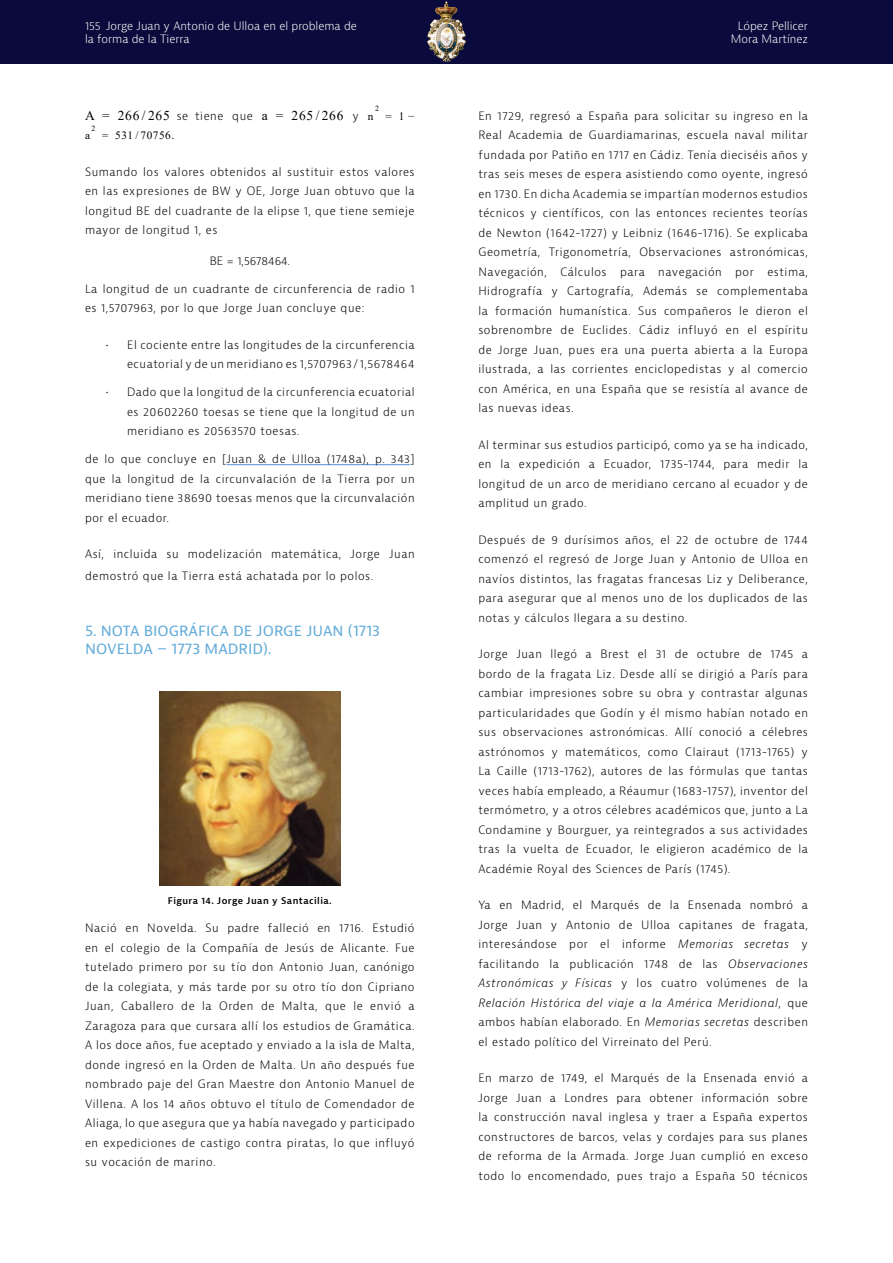
<style>
.page{position:relative;width:893px;height:1263px;background:#fff}
.page>*{position:absolute;margin:0;border:0;box-sizing:border-box;transform-origin:0 0}
.Subtítulos_Artículo{font:15px/18px "Bernina Sans";color:#62abd9}
.Body_Artículo_negro{font:13.5px "Times New Roman";letter-spacing:.05em;color:#000}
.Body_Artículo_negro-2{font:300 11.25px/19.5px "Bernina Sans";letter-spacing:.05em;color:#000;text-align:justify}
.t1{font:300 11.25px/13.5px "Bernina Sans";color:#fff}
.Body_Artículo_negro-3{font:11.25px "Times New Roman";letter-spacing:.05em;color:#000}
.Body_Artículo_negro-4{font:300 11.25px "Bernina Sans";letter-spacing:-.005em;color:#000}
.Image_Footnote{font:600 9px "Bernina Sans";letter-spacing:.05em;color:#000}
.Body_Artículo_negro-5{font:7.8px "Times New Roman";color:#000}
.s1{font-family:"Bernina Sans";font-weight:300;font-size:11.25px}
.s2{font-size:11.25px}
.s3{font-style:italic}
</style>
<div class="page">
<div style="left:0;top:0;width:893px;height:64px;background:#0a0a3c"></div>
<img style="left:427px;top:2px;width:38px;height:60px">
<hr style="left:226px;top:464px;width:184px;height:1px;background:#558ed9">
<img style="left:159px;top:692px;width:182px;height:193px">
<p class="t1" style="left:85px;top:19px;width:273px">155 Jorge Juan y Antonio de Ulloa en el problema de la forma de la Tierra</p>
<p class="t1" style="left:731px;top:19px;width:79px;text-align:right">López Pellicer<br>Mora Martínez</p>
<p class="Body_Artículo_negro-5" style="left:375px;top:103px;width:5px">2</p>
<p class="Body_Artículo_negro" style="left:85px;top:106px;width:290px">A = 266 / 265 <span class="s1">se tiene que</span> a = 265 / 266 <span class="s1">y</span> <span class="s2">n</span></p>
<p class="Body_Artículo_negro-3" style="left:386px;top:108px;width:31px">= 1−</p>
<p class="Body_Artículo_negro-5" style="left:92px;top:123px;width:5px">2</p>
<p class="Body_Artículo_negro-3" style="left:102px;top:127px;width:74px">= 531 / 70756.</p>
<p class="Body_Artículo_negro-2" style="left:85px;top:162px;width:331px">Sumando los valores obtenidos al sustituir estos valores en las expresiones de BW y OE, Jorge Juan obtuvo que la longitud BE del cuadrante de la elipse 1, que tiene semieje mayor de longitud 1, es</p>
<p class="Body_Artículo_negro-4" style="left:210px;top:253px;width:82px">BE = 1,5678464.</p>
<p class="Body_Artículo_negro-2" style="left:85px;top:279px;width:331px">La longitud de un cuadrante de circunferencia de radio 1 es 1,5707963, por lo que Jorge Juan concluye que:</p>
<p class="Body_Artículo_negro-2" style="left:106px;top:335px;width:310px;text-align:right">• El cociente entre las longitudes de la circunferencia ecuatorial y de un meridiano es 1,5707963/1,5678464</p>
<p class="Body_Artículo_negro-2" style="left:127px;top:383px;width:289px;text-indent:-21px">• Dado que la longitud de la circunferencia ecuatorial es 20602260 toesas se tiene que la longitud de un meridiano es 20563570 toesas.</p>
<p class="Body_Artículo_negro-2" style="left:85px;top:450px;width:331px">de lo que concluye en [Juan &amp; de Ulloa (1748a), p. 343] que la longitud de la circunvalación de la Tierra por un meridiano tiene 38690 toesas menos que la circunvalación por el ecuador.</p>
<p class="Body_Artículo_negro-2" style="left:85px;top:543px;width:331px;line-height:21.6px">Así, incluida su modelización matemática, Jorge Juan demostró que la Tierra está achatada por lo polos.</p>
<p class="Body_Artículo_negro-3" style="left:85px;top:127px;width:6px">a</p>
<p class="Subtítulos_Artículo" style="left:85px;top:622px;width:297px">5. NOTA BIOGRÁFICA DE JORGE JUAN (1713<br>NOVELDA – 1773 MADRID).</p>
<p class="Image_Footnote" style="left:168px;top:895px;width:165px">Figura 14. Jorge Juan y Santacilia.</p>
<p class="Body_Artículo_negro-2" style="left:85px;top:918px;width:331px">Nació en Novelda. Su padre falleció en 1716. Estudió en el colegio de la Compañía de Jesús de Alicante. Fue tutelado primero por su tío don Antonio Juan, canónigo de la colegiata, y más tarde por su otro tío don Cipriano Juan, Caballero de la Orden de Malta, que le envió a Zaragoza para que cursara allí los estudios de Gramática.<br>A los doce años, fue aceptado y enviado a la isla de Malta, donde ingresó en la Orden de Malta. Un año después fue nombrado paje del Gran Maestre don Antonio Manuel de Villena. A los 14 años obtuvo el título de Comendador de Aliaga, lo que asegura que ya había navegado y participado en expediciones de castigo contra piratas, lo que influyó su vocación de marino.</p>
<p class="Body_Artículo_negro-2" style="left:478px;top:106px;width:331px">En 1729, regresó a España para solicitar su ingreso en la Real Academia de Guardiamarinas, escuela naval militar fundada por Patiño en 1717 en Cádiz. Tenía dieciséis años y tras seis meses de espera asistiendo como oyente, ingresó en 1730. En dicha Academia se impartían modernos estudios técnicos y científicos, con las entonces recientes teorías de Newton (1642-1727) y Leibniz (1646-1716). Se explicaba Geometría, Trigonometría, Observaciones astronómicas, Navegación, Cálculos para navegación por estima, Hidrografía y Cartografía, Además se complementaba la formación humanística. Sus compañeros le dieron el sobrenombre de Euclides. Cádiz influyó en el espíritu de Jorge Juan, pues era una puerta abierta a la Europa ilustrada, a las corrientes enciclopedistas y al comercio con América, en una España que se resistía al avance de las nuevas ideas.</p>
<p class="Body_Artículo_negro-2" style="left:478px;top:435px;width:331px">Al terminar sus estudios participó, como ya se ha indicado, en la expedición a Ecuador, 1735-1744, para medir la longitud de un arco de meridiano cercano al ecuador y de amplitud un grado.</p>
<p class="Body_Artículo_negro-2" style="left:478px;top:530px;width:331px">Después de 9 durísimos años, el 22 de octubre de 1744 comenzó el regresó de Jorge Juan y Antonio de Ulloa en navíos distintos, las fragatas francesas Liz y Deliberance, para asegurar que al menos uno de los duplicados de las notas y cálculos llegara a su destino.</p>
<p class="Body_Artículo_negro-2" style="left:478px;top:644px;width:331px">Jorge Juan llegó a Brest el 31 de octubre de 1745 a bordo de la fragata Liz. Desde allí se dirigió a París para cambiar impresiones sobre su obra y contrastar algunas particularidades que Godín y él mismo habían notado en sus observaciones astronómicas. Allí conoció a célebres astrónomos y matemáticos, como Clairaut (1713-1765) y La Caille (1713-1762), autores de las fórmulas que tantas veces había empleado, a Réaumur (1683-1757), inventor del termómetro, y a otros célebres académicos que, junto a La Condamine y Bourguer, ya reintegrados a sus actividades tras la vuelta de Ecuador, le eligieron académico de la Académie Royal des Sciences de París (1745).</p>
<p class="Body_Artículo_negro-2" style="left:478px;top:896px;width:331px">Ya en Madrid, el Marqués de la Ensenada nombró a Jorge Juan y Antonio de Ulloa capitanes de fragata, interesándose por el informe <span class="s3">Memorias secretas</span> y facilitando la publicación 1748 de las <span class="s3">Observaciones Astronómicas y Físicas</span> y los cuatro volúmenes de la <span class="s3">Relación Histórica del viaje a la América Meridional</span>, que ambos habían elaborado. En <span class="s3">Memorias secretas</span> describen el estado político del Virreinato del Perú.</p>
<p class="Body_Artículo_negro-2" style="left:478px;top:1069px;width:331px">En marzo de 1749, el Marqués de la Ensenada envió a Jorge Juan a Londres para obtener información sobre la construcción naval inglesa y traer a España expertos constructores de barcos, velas y cordajes para sus planes de reforma de la Armada. Jorge Juan cumplió en exceso todo lo encomendado, pues trajo a España 50 técnicos</p>
</div>
